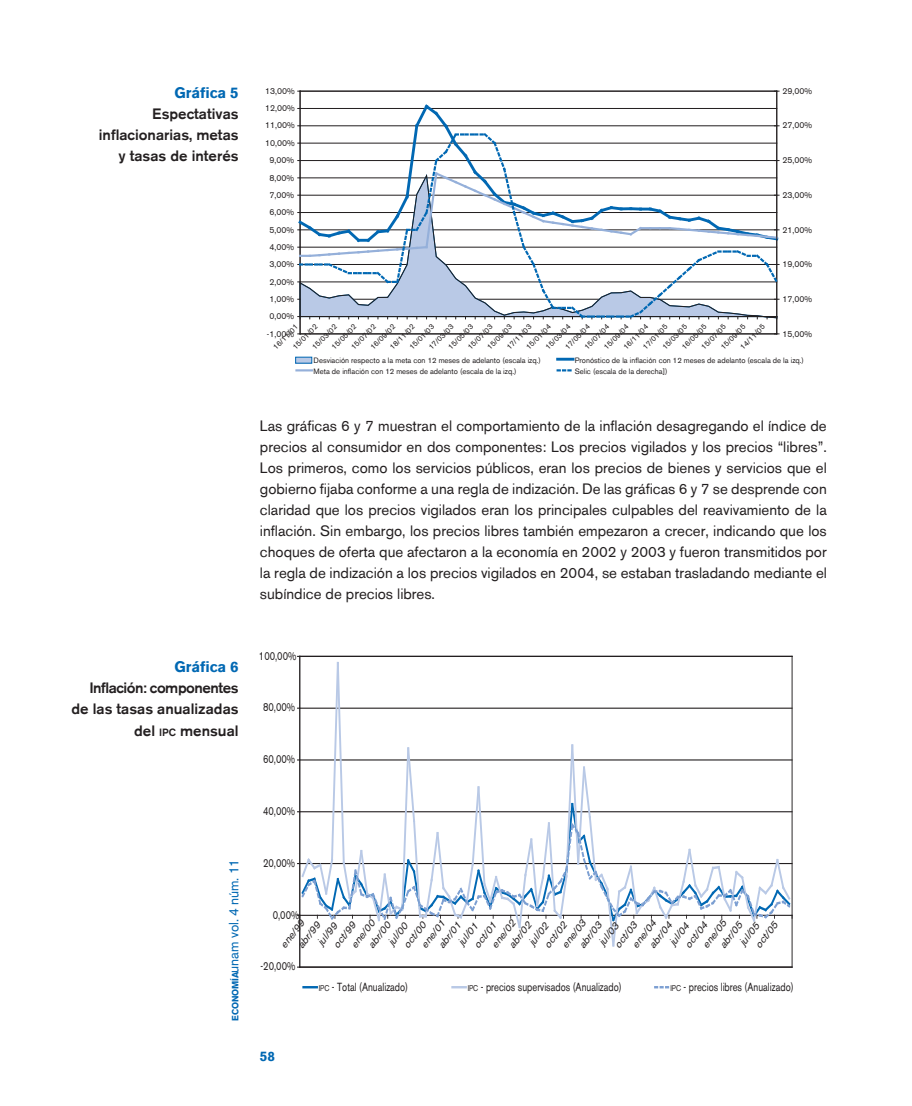
<style>
.page{position:relative;width:912px;height:1106px;background:#fff}
.page>*{position:absolute;margin:0;border:0;box-sizing:border-box;transform-origin:0 0}
.t1{font:15px/21px "Akzidenz Grotesk BE";color:#231f20;text-align:justify}
.t2{font:500 15px/21px "Akzidenz Grotesk BE";color:#231f20;text-align:right}
.t3{font:700 15px "Akzidenz Grotesk BE";color:#0168b3}
.t4{font:13.5px "Akzidenz Grotesk BE";letter-spacing:-.01em;color:#0168b3}
.t5{font:700 13.5px "Akzidenz Grotesk BE";color:#0168b3}
.t6{font:11.7px "Akzidenz Grotesk BE";color:#231f20;scale:.8 1}
.t7{font:italic 10.35px "Akzidenz Grotesk BE";color:#231f20}
.t8{font:8.7px "Akzidenz Grotesk BE";color:#231f20}
.t9{font:7.8px "Akzidenz Grotesk BE";color:#231f20}
.t10{font:7.65px "Akzidenz Grotesk BE";color:#231f20}
.s1{font-size:10.5px}
.s2{font-weight:700;font-size:8.85px}
.s3{font-size:8.25px}
</style>
<div class="page">
<hr style="left:300px;top:91px;width:476px;height:1px;background:#231f20">
<hr style="left:300px;top:333px;width:476px;height:1px;background:#231f20">
<hr style="left:299px;top:91px;width:1px;height:243px;background:#231f20">
<hr style="left:300px;top:91px;width:1px;height:243px;background:#231f20">
<hr style="left:776px;top:91px;width:1px;height:243px;background:#231f20">
<svg style="left:297px;top:102px;width:482px;height:218px"></svg>
<svg style="left:557px;top:358px;width:15px;height:2px"></svg>
<svg style="left:296px;top:369px;width:16px;height:2px"></svg>
<svg style="left:557px;top:369px;width:15px;height:2px"></svg>
<div style="left:295px;top:357px;width:17px;height:6px;background:#b9c9e6"></div>
<div style="left:295px;top:357px;width:17px;height:7px;border:1px solid #0168b3"></div>
<hr style="left:791px;top:656px;width:1px;height:311px;background:#231f20">
<hr style="left:300px;top:966px;width:491px;height:1px;background:#231f20">
<hr style="left:299px;top:656px;width:1px;height:311px;background:#231f20">
<svg style="left:297px;top:656px;width:495px;height:292px"></svg>
<svg style="left:303px;top:986px;width:14px;height:2px"></svg>
<svg style="left:452px;top:986px;width:14px;height:2px"></svg>
<svg style="left:654px;top:986px;width:14px;height:2px"></svg>
<p class="t3" style="left:174px;top:84px;width:66px">Gráfica 5</p>
<p class="t2" style="left:99px;top:103px;width:141px">Espectativas inflacionarias, metas y tasas de interés</p>
<p class="t3" style="left:174px;top:658px;width:66px">Gráfica 6</p>
<p class="t2" style="left:72px;top:677px;width:168px">Inflación: componentes de las tasas anualizadas del <span class="s1">IPC</span> mensual</p>
<p class="t4" style="left:226px;top:1020px;width:163px;rotate:-90deg"><span class="s2">ECONOMÍA</span>unam vol. 4 núm. 11</p>
<p class="t8" style="left:265px;top:86px;width:31px">13,00%</p>
<p class="t8" style="left:265px;top:103px;width:31px">12,00%</p>
<p class="t8" style="left:265px;top:120px;width:31px">11,00%</p>
<p class="t8" style="left:265px;top:138px;width:31px">10,00%</p>
<p class="t8" style="left:269px;top:155px;width:26px">9,00%</p>
<p class="t8" style="left:269px;top:172px;width:26px">8,00%</p>
<p class="t8" style="left:269px;top:190px;width:26px">7,00%</p>
<p class="t8" style="left:269px;top:207px;width:26px">6,00%</p>
<p class="t8" style="left:269px;top:224px;width:26px">5,00%</p>
<p class="t8" style="left:269px;top:242px;width:26px">4,00%</p>
<p class="t8" style="left:269px;top:259px;width:26px">3,00%</p>
<p class="t8" style="left:269px;top:276px;width:26px">2,00%</p>
<p class="t8" style="left:269px;top:294px;width:26px">1,00%</p>
<p class="t8" style="left:269px;top:311px;width:26px">0,00%</p>
<p class="t8" style="left:782px;top:86px;width:31px">29,00%</p>
<p class="t8" style="left:782px;top:120px;width:31px">27,00%</p>
<p class="t8" style="left:782px;top:155px;width:31px">25,00%</p>
<p class="t8" style="left:782px;top:190px;width:31px">23,00%</p>
<p class="t8" style="left:782px;top:224px;width:31px">21,00%</p>
<p class="t8" style="left:782px;top:259px;width:31px">19,00%</p>
<p class="t8" style="left:782px;top:294px;width:31px">17,00%</p>
<p class="t10" style="left:407px;top:345px;width:34px;rotate:-45deg">15/01/03</p>
<p class="t10" style="left:426px;top:345px;width:34px;rotate:-45deg">17/03/03</p>
<p class="t10" style="left:446px;top:345px;width:34px;rotate:-45deg">15/05/03</p>
<p class="t10" style="left:465px;top:345px;width:34px;rotate:-45deg">15/07/03</p>
<p class="t10" style="left:485px;top:345px;width:34px;rotate:-45deg">15/09/03</p>
<p class="t10" style="left:504px;top:345px;width:34px;rotate:-45deg">17/11/03</p>
<p class="t10" style="left:524px;top:345px;width:34px;rotate:-45deg">15/01/04</p>
<p class="t10" style="left:543px;top:345px;width:34px;rotate:-45deg">15/03/04</p>
<p class="t10" style="left:562px;top:345px;width:34px;rotate:-45deg">17/05/04</p>
<p class="t10" style="left:582px;top:345px;width:34px;rotate:-45deg">15/07/04</p>
<p class="t10" style="left:601px;top:345px;width:34px;rotate:-45deg">15/09/04</p>
<p class="t10" style="left:621px;top:345px;width:34px;rotate:-45deg">16/11/04</p>
<p class="t10" style="left:290px;top:345px;width:34px;rotate:-45deg">15/01/02</p>
<p class="t10" style="left:310px;top:345px;width:34px;rotate:-45deg">15/03/02</p>
<p class="t10" style="left:329px;top:345px;width:34px;rotate:-45deg">15/05/02</p>
<p class="t10" style="left:349px;top:345px;width:34px;rotate:-45deg">15/07/02</p>
<p class="t10" style="left:368px;top:345px;width:34px;rotate:-45deg">16/09/02</p>
<p class="t10" style="left:387px;top:345px;width:34px;rotate:-45deg">18/11/02</p>
<p class="t10" style="left:640px;top:345px;width:34px;rotate:-45deg">17/01/05</p>
<p class="t10" style="left:660px;top:345px;width:34px;rotate:-45deg">15/03/05</p>
<p class="t10" style="left:679px;top:345px;width:34px;rotate:-45deg">16/05/05</p>
<p class="t10" style="left:698px;top:345px;width:34px;rotate:-45deg">15/07/05</p>
<p class="t10" style="left:718px;top:345px;width:34px;rotate:-45deg">15/09/05</p>
<p class="t10" style="left:737px;top:345px;width:34px;rotate:-45deg">14/11/05</p>
<p class="t8" style="left:782px;top:328px;width:31px">15,00%</p>
<p class="t10" style="left:271px;top:345px;width:34px;rotate:-45deg">16/11/01</p>
<p class="t8" style="left:267px;top:328px;width:29px">-1,00%</p>
<p class="t9" style="left:313px;top:355px;width:229px">Desviación respecto a la meta con 12 meses de adelanto (escala izq.)</p>
<p class="t9" style="left:574px;top:355px;width:231px">Pronóstico de la inflación con 12 meses de adelanto (escala de la izq.)</p>
<p class="t9" style="left:313px;top:367px;width:204px">Meta de inflación con 12 meses de adelanto (escala de la izq.)</p>
<p class="t9" style="left:574px;top:367px;width:94px">Selic (escala de la derecha])</p>
<p class="t1" style="left:260px;top:415px;width:568px">Las gráficas 6 y 7 muestran el comportamiento de la inflación desagregando el índice de precios al consumidor en dos componentes: Los precios vigilados y los precios “libres”.<br>Los primeros, como los servicios públicos, eran los precios de bienes y servicios que el gobierno fijaba conforme a una regla de indización. De las gráficas 6 y 7 se desprende con claridad que los precios vigilados eran los principales culpables del reavivamiento de la inflación. Sin embargo, los precios libres también empezaron a crecer, indicando que los choques de oferta que afectaron a la economía en 2002 y 2003 y fueron transmitidos por la regla de indización a los precios vigilados en 2004, se estaban trasladando mediante el subíndice de precios libres.</p>
<p class="t6" style="left:259px;top:648px;width:48px">100,00%</p>
<p class="t6" style="left:263px;top:700px;width:42px">80,00%</p>
<p class="t6" style="left:263px;top:752px;width:42px">60,00%</p>
<p class="t6" style="left:263px;top:804px;width:42px">40,00%</p>
<p class="t6" style="left:263px;top:855px;width:42px">20,00%</p>
<p class="t6" style="left:272px;top:907px;width:35px">0,00%</p>
<p class="t7" style="left:348px;top:942px;width:34px;rotate:-51deg">ene/00</p>
<p class="t7" style="left:558px;top:942px;width:34px;rotate:-51deg">ene/03</p>
<p class="t7" style="left:629px;top:942px;width:34px;rotate:-51deg">ene/04</p>
<p class="t7" style="left:277px;top:942px;width:34px;rotate:-51deg">ene/99</p>
<p class="t7" style="left:488px;top:942px;width:34px;rotate:-51deg">ene/02</p>
<p class="t7" style="left:699px;top:942px;width:34px;rotate:-51deg">ene/05</p>
<p class="t7" style="left:418px;top:942px;width:34px;rotate:-51deg">ene/01</p>
<p class="t7" style="left:400px;top:942px;width:32px;rotate:-51deg">oct/00</p>
<p class="t7" style="left:611px;top:942px;width:32px;rotate:-51deg">oct/03</p>
<p class="t7" style="left:681px;top:942px;width:32px;rotate:-51deg">oct/04</p>
<p class="t7" style="left:330px;top:942px;width:32px;rotate:-51deg">oct/99</p>
<p class="t7" style="left:541px;top:942px;width:32px;rotate:-51deg">oct/02</p>
<p class="t7" style="left:751px;top:942px;width:32px;rotate:-51deg">oct/05</p>
<p class="t7" style="left:365px;top:943px;width:32px;rotate:-51deg">abr/00</p>
<p class="t7" style="left:575px;top:943px;width:32px;rotate:-51deg">abr/03</p>
<p class="t7" style="left:646px;top:943px;width:32px;rotate:-51deg">abr/04</p>
<p class="t7" style="left:294px;top:943px;width:32px;rotate:-51deg">abr/99</p>
<p class="t7" style="left:505px;top:943px;width:32px;rotate:-51deg">abr/02</p>
<p class="t7" style="left:716px;top:943px;width:32px;rotate:-51deg">abr/05</p>
<p class="t7" style="left:385px;top:940px;width:27px;rotate:-51deg">jul/00</p>
<p class="t7" style="left:595px;top:940px;width:27px;rotate:-51deg">jul/03</p>
<p class="t7" style="left:666px;top:940px;width:27px;rotate:-51deg">jul/04</p>
<p class="t7" style="left:314px;top:940px;width:27px;rotate:-51deg">jul/99</p>
<p class="t7" style="left:525px;top:940px;width:27px;rotate:-51deg">jul/02</p>
<p class="t7" style="left:736px;top:940px;width:27px;rotate:-51deg">jul/05</p>
<p class="t7" style="left:455px;top:940px;width:27px;rotate:-51deg">jul/01</p>
<p class="t7" style="left:470px;top:942px;width:32px;rotate:-51deg">oct/01</p>
<p class="t7" style="left:435px;top:943px;width:32px;rotate:-51deg">abr/01</p>
<p class="t6" style="left:260px;top:959px;width:45px">-20,00%</p>
<p class="t5" style="left:260px;top:1048px;width:17px">58</p>
<p class="t6" style="left:318px;top:980px;width:113px"><span class="s3">IPC</span> - Total (Anualizado)</p>
<p class="t6" style="left:467px;top:980px;width:194px"><span class="s3">IPC</span> - precios supervisados (Anualizado)</p>
<p class="t6" style="left:670px;top:980px;width:155px"><span class="s3">IPC</span> - precios libres (Anualizado)</p>
</div>
